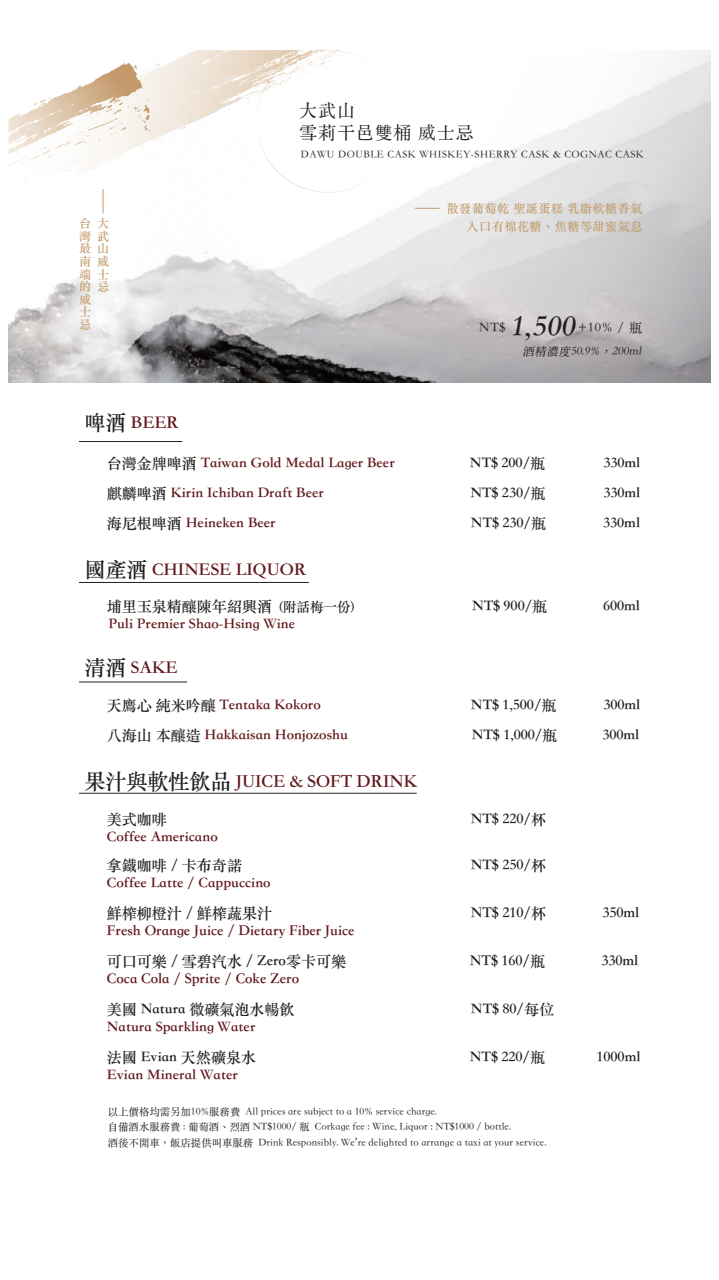
<style>
.page{position:relative;width:719px;height:1280px;background:#fff}
.page>*{position:absolute;margin:0;border:0;box-sizing:border-box;transform-origin:0 0}
.t1{font:italic 30px "ST Songti TC Bold";color:#231f20}
.t2{font:18.75px "ST Songti TC Bold";color:#61171b}
.t3{font:18.15px "ST Songti TC Bold";color:#61171b}
.t4{font:18px/22.2px "ST Songti TC Regular";letter-spacing:.05em;color:#231f20}
.t5{font:15.45px "ST Songti TC Bold";color:#61171b}
.t6{font:15.45px "ST Songti TC Bold";color:#231f20}
.t7{font:15px "ST Songti TC Bold";color:#61171b}
.t8{font:15px "ST Songti TC Bold";color:#231f20}
.t9{font:13.35px "ST Songti TC Regular";color:#231f20}
.t10{font:12px/12.6px "ST Songti TC Bold";letter-spacing:.05em;color:#c39a6b;text-align:justify}
.t11{font:italic 11.85px "ST Songti TC Regular";color:#231f20}
.t12{font:10.5px "ST Songti TC Regular";letter-spacing:.05em;color:#231f20}
.t13{font:10.35px/15.6px "ST Songti TC Regular";color:#231f20}
.s1{font-size:21px;color:#231f20}
.s2{color:#231f20}
.s3{font-size:13.5px}
.s4{font-size:21.6px;color:#231f20}
</style>
<div class="page">
<hr style="left:79px;top:441px;width:103px;height:1px;background:#231f20">
<hr style="left:79px;top:682px;width:108px;height:1px;background:#231f20">
<hr style="left:79px;top:582px;width:229px;height:1px;background:#231f20">
<hr style="left:79px;top:793px;width:337px;height:1px;background:#231f20">
<svg style="left:9px;top:51px;width:701px;height:332px"></svg>
<svg style="left:200px;top:50px;width:199px;height:143px"></svg>
<svg style="left:9px;top:51px;width:184px;height:162px"></svg>
<svg style="left:415px;top:208px;width:24px;height:1px"></svg>
<p class="t4" style="left:299px;top:99px;width:176px">大武山<br>雪莉干邑雙桶 威士忌</p>
<p class="t10" style="left:79px;top:217px;width:13px">台灣最南端的威士忌</p>
<p class="t10" style="left:97px;top:217px;width:13px">大武山威士忌</p>
<p class="t12" style="left:301px;top:148px;width:344px">DAWU DOUBLE CASK WHISKEY-SHERRY CASK &amp; COGNAC CASK</p>
<p class="t10" style="left:446px;top:199px;width:197px;line-height:18px;text-align:right">散發葡萄乾 聖誕蛋糕 乳脂軟糖香氣入口有棉花糖︑焦糖等甜蜜氣息</p>
<h1 class="t1" style="left:509px;top:308px;width:73px">1,500</h1>
<p class="t11" style="left:522px;top:344px;width:124px">酒精濃度50.9%，200ml</p>
<p class="t9" style="left:479px;top:319px;width:27px">NT$</p>
<p class="t9" style="left:578px;top:319px;width:66px">+10% / 瓶</p>
<p class="t3" style="left:84px;top:412px;width:96px"><span class="s1">啤酒</span> BEER</p>
<p class="t7" style="left:107px;top:454px;width:289px"><span class="s2">台灣金牌啤酒</span> Taiwan Gold Medal Lager Beer</p>
<p class="t8" style="left:470px;top:454px;width:77px">NT$ 200/瓶</p>
<p class="t8" style="left:603px;top:454px;width:38px">330ml</p>
<p class="t7" style="left:107px;top:484px;width:219px"><span class="s2">麒麟啤酒</span> Kirin Ichiban Draft Beer</p>
<p class="t8" style="left:470px;top:484px;width:77px">NT$ 230/瓶</p>
<p class="t8" style="left:603px;top:484px;width:38px">330ml</p>
<p class="t7" style="left:107px;top:514px;width:170px"><span class="s2">海尼根啤酒</span> Heineken Beer</p>
<p class="t8" style="left:471px;top:514px;width:77px">NT$ 230/瓶</p>
<p class="t8" style="left:603px;top:514px;width:38px">330ml</p>
<p class="t3" style="left:84px;top:559px;width:223px"><span class="s1">國產酒</span> CHINESE LIQUOR</p>
<p class="t8" style="left:107px;top:597px;width:249px">埔里玉泉精釀陳年紹興酒 <span class="s3">(附話梅一份)</span></p>
<p class="t8" style="left:472px;top:597px;width:77px">NT$ 900/瓶</p>
<p class="t8" style="left:603px;top:597px;width:38px">600ml</p>
<p class="t7" style="left:108px;top:615px;width:188px">Puli Premier Shao-Hsing Wine</p>
<p class="t3" style="left:84px;top:657px;width:95px"><span class="s1">清酒</span> SAKE</p>
<p class="t7" style="left:107px;top:696px;width:215px"><span class="s2">天鷹心 純米吟釀</span> Tentaka Kokoro</p>
<p class="t8" style="left:471px;top:696px;width:87px">NT$ 1,500/瓶</p>
<p class="t8" style="left:603px;top:696px;width:38px">300ml</p>
<p class="t7" style="left:107px;top:726px;width:242px"><span class="s2">八海山 本釀造</span> Hakkaisan Honjozoshu</p>
<p class="t8" style="left:472px;top:726px;width:87px">NT$ 1,000/瓶</p>
<p class="t8" style="left:602px;top:726px;width:38px">300ml</p>
<p class="t2" style="left:84px;top:770px;width:334px"><span class="s4">果汁與軟性飲品</span> JUICE &amp; SOFT DRINK</p>
<p class="t8" style="left:107px;top:810px;width:61px">美式咖啡</p>
<p class="t8" style="left:471px;top:810px;width:77px">NT$ 220/杯</p>
<p class="t7" style="left:107px;top:828px;width:112px">Coffee Americano</p>
<p class="t8" style="left:107px;top:856px;width:136px">拿鐵咖啡 / 卡布奇諾</p>
<p class="t8" style="left:471px;top:856px;width:77px">NT$ 250/杯</p>
<p class="t7" style="left:107px;top:874px;width:165px">Coffee Latte / Cappuccino</p>
<p class="t6" style="left:107px;top:904px;width:167px">鮮榨柳橙汁 / 鮮榨蔬果汁</p>
<p class="t6" style="left:471px;top:904px;width:77px">NT$ 210/杯</p>
<p class="t6" style="left:602px;top:904px;width:38px">350ml</p>
<p class="t5" style="left:107px;top:922px;width:249px">Fresh Orange Juice / Dietary Fiber Juice</p>
<p class="t6" style="left:107px;top:952px;width:241px">可口可樂 / 雪碧汽水 / Zero零卡可樂</p>
<p class="t6" style="left:470px;top:952px;width:77px">NT$ 160/瓶</p>
<p class="t6" style="left:601px;top:952px;width:38px">330ml</p>
<p class="t5" style="left:107px;top:970px;width:194px">Coca Cola / Sprite / Coke Zero</p>
<p class="t8" style="left:107px;top:1000px;width:189px">美國 Natura 微礦氣泡水暢飲</p>
<p class="t8" style="left:471px;top:1000px;width:85px">NT$ 80/每位</p>
<p class="t7" style="left:107px;top:1018px;width:150px">Natura Sparkling Water</p>
<p class="t8" style="left:107px;top:1048px;width:151px">法國 Evian 天然礦泉水</p>
<p class="t8" style="left:470px;top:1048px;width:77px">NT$ 220/瓶</p>
<p class="t8" style="left:596px;top:1048px;width:45px">1000ml</p>
<p class="t7" style="left:107px;top:1066px;width:133px">Evian Mineral Water</p>
<p class="t13" style="left:108px;top:1103px;width:440px">以上價格均需另加10%服務費 All prices are subject to a 10% service charge.<br>自備酒水服務費 : 葡萄酒︑烈酒 NT$1000/ 瓶 Corkage fee : Wine, Liquor : NT$1000 / bottle.<br>酒後不開車，飯店提供叫車服務 Drink Responsibly. We’re delighted to arrange a taxi at your service.</p>
</div>
